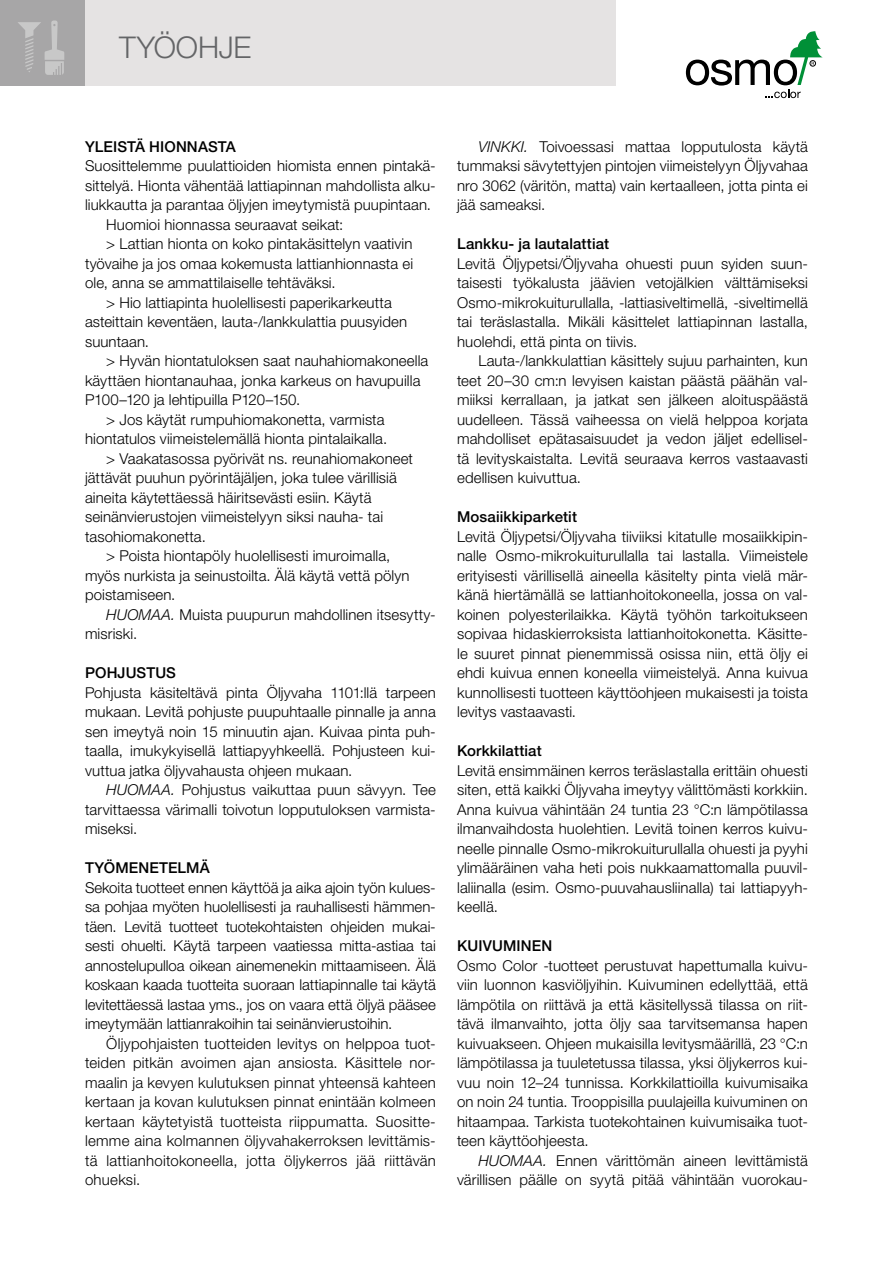
<style>
.page{position:relative;width:893px;height:1263px;background:#fff}
.page>*{position:absolute;margin:0;border:0;box-sizing:border-box;transform-origin:0 0}
.t1{font:300 30px "Helvetica Neue";letter-spacing:-.005em;color:#646567}
.t2{font:300 15px/19.5px "Helvetica Neue";letter-spacing:.005em;color:#000;text-align:justify}
.t3{font:500 15px "Helvetica Neue";letter-spacing:.005em;color:#000}
.s1{font-style:italic}
</style>
<div class="page">
<svg style="left:686px;top:31px;width:137px;height:67px"></svg>
<div style="left:0;top:0;width:616px;height:85px;background:#e5e3e3"></div>
<div style="left:0;top:0;width:84px;height:85px;background:#a7a6a7"></div>
<svg style="left:18px;top:20px;width:46px;height:55px"></svg>
<h1 class="t1" style="left:119px;top:29px;width:134px">TYÖOHJE</h1>
<p class="t3" style="left:85px;top:137px;width:152px">YLEISTÄ HIONNASTA</p>
<p class="t2" style="left:85px;top:156px;width:352px">Suosittelemme puulattioiden hiomista ennen pintakä-</p>
<p class="t2" style="left:85px;top:175px;width:352px">sittelyä. Hionta vähentää lattiapinnan mahdollista alku-</p>
<p class="t2" style="left:85px;top:195px;width:348px">liukkautta ja parantaa öljyjen imeytymistä puupintaan.</p>
<p class="t2" style="left:106px;top:214px;width:239px">Huomioi hionnassa seuraavat seikat:</p>
<p class="t2" style="left:106px;top:234px;width:308px">&gt; Lattian hionta on koko pintakäsittelyn vaativin</p>
<p class="t2" style="left:85px;top:253px;width:330px">työvaihe ja jos omaa kokemusta lattianhionnasta ei</p>
<p class="t2" style="left:85px;top:273px;width:252px">ole, anna se ammattilaiselle tehtäväksi.</p>
<p class="t2" style="left:106px;top:292px;width:287px">&gt; Hio lattiapinta huolellisesti paperikarkeutta</p>
<p class="t2" style="left:85px;top:312px;width:324px">asteittain keventäen, lauta-/lankkulattia puusyiden</p>
<p class="t2" style="left:85px;top:331px;width:66px">suuntaan.</p>
<p class="t2" style="left:106px;top:351px;width:324px">&gt; Hyvän hiontatuloksen saat nauhahiomakoneella</p>
<p class="t2" style="left:85px;top:370px;width:337px">käyttäen hiontanauhaa, jonka karkeus on havupuilla</p>
<p class="t2" style="left:85px;top:390px;width:217px">P100–120 ja lehtipuilla P120–150.</p>
<p class="t2" style="left:106px;top:409px;width:280px">&gt; Jos käytät rumpuhiomakonetta, varmista</p>
<p class="t2" style="left:85px;top:429px;width:304px">hiontatulos viimeistelemällä hionta pintalaikalla.</p>
<p class="t2" style="left:106px;top:448px;width:308px">&gt; Vaakatasossa pyörivät ns. reunahiomakoneet</p>
<p class="t2" style="left:85px;top:468px;width:313px">jättävät puuhun pyörintäjäljen, joka tulee värillisiä</p>
<p class="t2" style="left:85px;top:487px;width:288px">aineita käytettäessä häiritsevästi esiin. Käytä</p>
<p class="t2" style="left:85px;top:507px;width:300px">seinänvierustojen viimeistelyyn siksi nauha- tai</p>
<p class="t2" style="left:85px;top:526px;width:122px">tasohiomakonetta.</p>
<p class="t2" style="left:106px;top:546px;width:286px">&gt; Poista hiontapöly huolellisesti imuroimalla,</p>
<p class="t2" style="left:85px;top:565px;width:326px">myös nurkista ja seinustoilta. Älä käytä vettä pölyn</p>
<p class="t2" style="left:85px;top:585px;width:92px">poistamiseen.</p>
<p class="t2" style="left:106px;top:604px;width:331px"><span class="s1">HUOMAA.</span> Muista puupurun mahdollinen itsesytty-</p>
<p class="t2" style="left:85px;top:624px;width:54px">misriski.</p>
<p class="t3" style="left:85px;top:664px;width:92px">POHJUSTUS</p>
<p class="t2" style="left:85px;top:682px;width:352px">Pohjusta käsiteltävä pinta Öljyvaha 1101:llä tarpeen mukaan. Levitä pohjuste puupuhtaalle pinnalle ja anna sen imeytyä noin 15 minuutin ajan. Kuivaa pinta puh&shy;taalla, imukykyisellä lattiapyyhkeellä. Pohjusteen kui&shy;vuttua jatka öljyvahausta ohjeen mukaan.</p>
<p class="t2" style="left:85px;top:780px;width:352px;text-indent:21px"><span class="s1">HUOMAA.</span> Pohjustus vaikuttaa puun sävyyn. Tee tarvittaessa värimalli toivotun lopputuloksen varmista&shy;miseksi.</p>
<p class="t3" style="left:85px;top:859px;width:126px">TYÖMENETELMÄ</p>
<p class="t2" style="left:85px;top:877px;width:352px;text-align:left">Sekoita tuotteet ennen käyttöä ja aika ajoin työn kulues&shy;sa pohjaa myöten huolellisesti ja rauhallisesti hämmen&shy;täen. Levitä tuotteet tuotekohtaisten ohjeiden mukai&shy;sesti ohuelti. Käytä tarpeen vaatiessa mitta-astiaa tai annostelupulloa oikean ainemenekin mittaamiseen. Älä koskaan kaada tuotteita suoraan lattiapinnalle tai käytä levitettäessä lastaa yms., jos on vaara että öljyä pääsee imeytymään lattianrakoihin tai seinänvierustoihin.</p>
<p class="t2" style="left:85px;top:1033px;width:352px;text-indent:21px">Öljypohjaisten tuotteiden levitys on helppoa tuot&shy;teiden pitkän avoimen ajan ansiosta. Käsittele nor&shy;maalin ja kevyen kulutuksen pinnat yhteensä kahteen kertaan ja kovan kulutuksen pinnat enintään kolmeen kertaan käytetyistä tuotteista riippumatta. Suositte&shy;lemme aina kolmannen öljyvahakerroksen levittämis&shy;tä lattianhoitokoneella, jotta öljykerros jää riittävän ohueksi.</p>
<p class="t2" style="left:457px;top:136px;width:352px;text-indent:21px"><span class="s1">VINKKI.</span> Toivoessasi mattaa lopputulosta käytä tummaksi sävytettyjen pintojen viimeistelyyn Öljyvahaa nro 3062 (väritön, matta) vain kertaalleen, jotta pinta ei jää sameaksi.</p>
<p class="t3" style="left:457px;top:235px;width:154px">Lankku- ja lautalattiat</p>
<p class="t2" style="left:457px;top:253px;width:352px">Levitä Öljypetsi/Öljyvaha ohuesti puun syiden suun&shy;taisesti työkalusta jäävien vetojälkien välttämiseksi Osmo-mikrokuiturullalla, -lattiasiveltimellä, -siveltimellä tai teräslastalla. Mikäli käsittelet lattiapinnan lastalla, huolehdi, että pinta on tiivis.</p>
<p class="t2" style="left:457px;top:351px;width:352px;text-indent:21px">Lauta-/lankkulattian käsittely sujuu parhainten, kun teet 20–30 cm:n levyisen kaistan päästä päähän val&shy;miiksi kerrallaan, ja jatkat sen jälkeen aloituspäästä uudelleen. Tässä vaiheessa on vielä helppoa korjata mahdolliset epätasaisuudet ja vedon jäljet edellisel&shy;tä levityskaistalta. Levitä seuraava kerros vastaavasti edellisen kuivuttua.</p>
<p class="t3" style="left:457px;top:508px;width:121px">Mosaiikkiparketit</p>
<p class="t2" style="left:457px;top:526px;width:352px">Levitä Öljypetsi/Öljyvaha tiiviiksi kitatulle mosaiikkipin&shy;nalle Osmo-mikrokuiturullalla tai lastalla. Viimeistele erityisesti värillisellä aineella käsitelty pinta vielä mär&shy;känä hiertämällä se lattianhoitokoneella, jossa on val&shy;koinen polyesterilaikka. Käytä työhön tarkoitukseen sopivaa hidaskierroksista lattianhoitokonetta. Käsitte&shy;le suuret pinnat pienemmissä osissa niin, että öljy ei ehdi kuivua ennen koneella viimeistelyä. Anna kuivua kunnollisesti tuotteen käyttöohjeen mukaisesti ja toista levitys vastaavasti.</p>
<p class="t3" style="left:457px;top:742px;width:86px">Korkkilattiat</p>
<p class="t2" style="left:457px;top:760px;width:352px">Levitä ensimmäinen kerros teräslastalla erittäin ohuesti siten, että kaikki Öljyvaha imeytyy välittömästi korkkiin.<br>Anna kuivua vähintään 24 tuntia 23 °C:n lämpötilassa ilmanvaihdosta huolehtien. Levitä toinen kerros kuivu&shy;neelle pinnalle Osmo-mikrokuiturullalla ohuesti ja pyyhi ylimääräinen vaha heti pois nukkaamattomalla puuvil&shy;laliinalla (esim. Osmo-puuvahausliinalla) tai lattiapyyh&shy;keellä.</p>
<p class="t3" style="left:457px;top:937px;width:97px">KUIVUMINEN</p>
<p class="t2" style="left:457px;top:955px;width:352px">Osmo Color -tuotteet perustuvat hapettumalla kuivu&shy;viin luonnon kasviöljyihin. Kuivuminen edellyttää, että lämpötila on riittävä ja että käsitellyssä tilassa on riit&shy;tävä ilmanvaihto, jotta öljy saa tarvitsemansa hapen kuivuakseen. Ohjeen mukaisilla levitysmäärillä, 23 °C:n lämpötilassa ja tuuletetussa tilassa, yksi öljykerros kui&shy;vuu noin 12–24 tunnissa. Korkkilattioilla kuivumisaika on noin 24 tuntia. Trooppisilla puulajeilla kuivuminen on hitaampaa. Tarkista tuotekohtainen kuivumisaika tuot&shy;teen käyttöohjeesta.</p>
<p class="t2" style="left:457px;top:1150px;width:352px;text-align:right"><span class="s1">HUOMAA.</span> Ennen värittömän aineen levittämistä värillisen päälle on syytä pitää vähintään vuorokau-</p>
</div>
